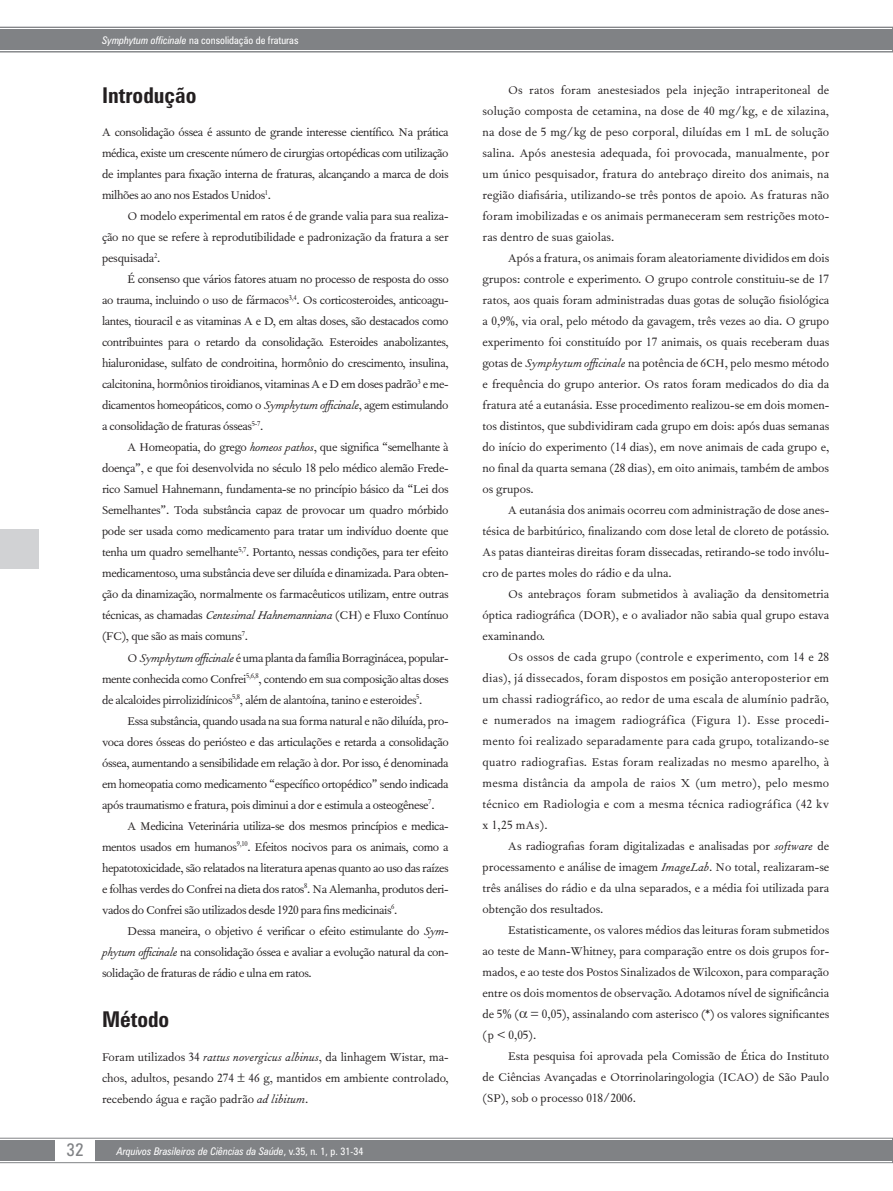
<style>
.page{position:relative;width:893px;height:1191px;background:#fff}
.page>*{position:absolute;margin:0;border:0;box-sizing:border-box;transform-origin:0 0}
.z06_1_sub1{font:700 condensed 21.75px "Zurich BT";color:#231f20}
.t1{font:condensed 18px "Zurich BT";color:#808285}
.z05_1_texto_txt{font:13.5px/21px "Fournier MT Std";color:#231f20;text-align:justify}
.z05_0_texto_txt_sem{font:13.5px/21px "Fournier MT Std";letter-spacing:-.015em;color:#231f20;text-align:justify}
.t2{font:italic condensed 10.5px "Zurich BT";color:#fff}
.z09_1_cabecalho{font:condensed 10.5px "Zurich BT";color:#fff}
.s1{font-style:italic}
.s2{font-style:normal}
</style>
<div class="page">
<svg style="left:0;top:1137px;width:893px;height:26px;background:#8f9194"></svg>
<div style="left:55px;top:1139px;width:40px;height:22px;background:#fff"></div>
<div style="left:0;top:529px;width:38px;height:40px;background:#d1d2d4"></div>
<svg style="left:0;top:27px;width:893px;height:25px;background:#8a8c8f"></svg>
<p class="z09_1_cabecalho" style="left:102px;top:34px;width:198px"><span class="s1">Symphytum officinale</span> na consolidação de fraturas</p>
<p class="z06_1_sub1" style="left:102px;top:82px;width:96px">Introdução</p>
<p class="z05_0_texto_txt_sem" style="left:102px;top:121px;width:348px">A consolidação óssea é assunto de grande interesse científico. Na prática médica, existe um crescente número de cirurgias ortopédicas com utilização de implantes para fixação interna de fraturas, alcançando a marca de dois milhões ao ano nos Estados Unidos<sup>1</sup>.</p>
<p class="z05_1_texto_txt" style="left:102px;top:205px;width:348px;text-indent:26px">O modelo experimental em ratos é de grande valia para sua realiza&shy;ção no que se refere à reprodutibilidade e padronização da fratura a ser pesquisada<sup>2</sup>.</p>
<p class="z05_1_texto_txt" style="left:102px;top:268px;width:348px;text-indent:26px">É consenso que vários fatores atuam no processo de resposta do osso ao trauma, incluindo o uso de fármacos<sup>3,4</sup>. Os corticosteroides, anticoagu&shy;lantes, tiouracil e as vitaminas A e D, em altas doses, são destacados como contribuintes para o retardo da consolidação. Esteroides anabolizantes, hialuronidase, sulfato de condroitina, hormônio do crescimento, insulina, calcitonina, hormônios tiroidianos, vitaminas A e D em doses padrão<sup>3</sup> e me&shy;dicamentos homeopáticos, como o <span class="s1">Symphytum officinale</span>, agem estimulando a consolidação de fraturas ósseas<sup>5-7</sup>.</p>
<p class="z05_1_texto_txt" style="left:102px;top:436px;width:348px;text-indent:26px">A Homeopatia, do grego <span class="s1">homeos pathos</span>, que significa “semelhante à doença”, e que foi desenvolvida no século 18 pelo médico alemão Frede&shy;rico Samuel Hahnemann, fundamenta-se no princípio básico da “Lei dos Semelhantes”. Toda substância capaz de provocar um quadro mórbido pode ser usada como medicamento para tratar um indivíduo doente que tenha um quadro semelhante<sup>5,7</sup>. Portanto, nessas condições, para ter efeito medicamentoso, uma substância deve ser diluída e dinamizada. Para obten&shy;ção da dinamização, normalmente os farmacêuticos utilizam, entre outras técnicas, as chamadas <span class="s1">Centesimal Hahnemanniana</span> (CH) e Fluxo Contínuo (FC), que são as mais comuns<sup>7</sup>.</p>
<p class="z05_1_texto_txt" style="left:102px;top:646px;width:348px;text-indent:26px">O <span class="s1">Symphytum officinale</span> é uma planta da família Borraginácea, popular&shy;mente conhecida como Confrei<sup>5,6,8</sup>, contendo em sua composição altas doses de alcaloides pirrolizidínicos<sup>5,8</sup>, além de alantoína, tanino e esteroides<sup>5</sup>.</p>
<p class="z05_1_texto_txt" style="left:102px;top:709px;width:348px;text-indent:26px">Essa substância, quando usada na sua forma natural e não diluída, pro&shy;voca dores ósseas do periósteo e das articulações e retarda a consolidação óssea, aumentando a sensibilidade em relação à dor. Por isso, é denominada em homeopatia como medicamento “específico ortopédico” sendo indicada após traumatismo e fratura, pois diminui a dor e estimula a osteogênese<sup>7</sup>.</p>
<p class="z05_1_texto_txt" style="left:102px;top:814px;width:348px;text-indent:26px">A Medicina Veterinária utiliza-se dos mesmos princípios e medica&shy;mentos usados em humanos<sup>9,10</sup>. Efeitos nocivos para os animais, como a hepatotoxicidade, são relatados na literatura apenas quanto ao uso das raízes e folhas verdes do Confrei na dieta dos ratos<sup>8</sup>. Na Alemanha, produtos deri&shy;vados do Confrei são utilizados desde 1920 para fins medicinais<sup>6</sup>.</p>
<p class="z05_1_texto_txt" style="left:102px;top:919px;width:348px;text-indent:26px">Dessa maneira, o objetivo é verificar o efeito estimulante do <span class="s1">Sym&shy;phytum officinale</span> na consolidação óssea e avaliar a evolução natural da con&shy;solidação de fraturas de rádio e ulna em ratos.</p>
<p class="z06_1_sub1" style="left:102px;top:1006px;width:69px">Método</p>
<p class="z05_0_texto_txt_sem" style="left:102px;top:1046px;width:348px">Foram utilizados 34 <span class="s1">rattus novergicus albinus</span>, da linhagem Wistar, ma&shy;chos, adultos, pesando 274 46 g, mantidos em ambiente controlado, recebendo água e ração padrão <span class="s1">ad libitum</span>.</p>
<p class="t1" style="left:66px;top:1138px;width:19px">32</p>
<p class="t2" style="left:117px;top:1144px;width:248px">Arquivos Brasileiros de Ciências da Saúde<span class="s2">, v.35, n. 1, p. 31-34</span></p>
<p class="z05_1_texto_txt" style="left:483px;top:79px;width:348px;text-indent:26px">Os ratos foram anestesiados pela injeção intraperitoneal de solução composta de cetamina, na dose de 40 mg/kg, e de xilazina, na dose de 5 mg/kg de peso corporal, diluídas em 1 mL de solução salina. Após anestesia adequada, foi provocada, manualmente, por um único pesquisador, fratura do antebraço direito dos animais, na região diafisária, utilizando-se três pontos de apoio. As fraturas não foram imobilizadas e os animais permaneceram sem restrições moto&shy;ras dentro de suas gaiolas.</p>
<p class="z05_1_texto_txt" style="left:483px;top:247px;width:348px;text-indent:26px">Após a fratura, os animais foram aleatoriamente divididos em dois grupos: controle e experimento. O grupo controle constituiu-se de 17 ratos, aos quais foram administradas duas gotas de solução fisiológica a 0,9%, via oral, pelo método da gavagem, três vezes ao dia. O grupo experimento foi constituído por 17 animais, os quais receberam duas gotas de <span class="s1">Symphytum officinale</span> na potência de 6CH, pelo mesmo método e frequência do grupo anterior. Os ratos foram medicados do dia da fratura até a eutanásia. Esse procedimento realizou-se em dois momen&shy;tos distintos, que subdividiram cada grupo em dois: após duas semanas do início do experimento (14 dias), em nove animais de cada grupo e, no final da quarta semana (28 dias), em oito animais, também de ambos os grupos.</p>
<p class="z05_1_texto_txt" style="left:483px;top:499px;width:348px;text-indent:26px">A eutanásia dos animais ocorreu com administração de dose anes&shy;tésica de barbitúrico, finalizando com dose letal de cloreto de potássio.<br>As patas dianteiras direitas foram dissecadas, retirando-se todo invólu&shy;cro de partes moles do rádio e da ulna.</p>
<p class="z05_1_texto_txt" style="left:483px;top:583px;width:348px;text-indent:26px">Os antebraços foram submetidos à avaliação da densitometria óptica radiográfica (DOR), e o avaliador não sabia qual grupo estava examinando.</p>
<p class="z05_1_texto_txt" style="left:483px;top:646px;width:348px;text-indent:26px">Os ossos de cada grupo (controle e experimento, com 14 e 28 dias), já dissecados, foram dispostos em posição anteroposterior em um chassi radiográfico, ao redor de uma escala de alumínio padrão, e numerados na imagem radiográfica (Figura 1). Esse procedi&shy;mento foi realizado separadamente para cada grupo, totalizando-se quatro radiografias. Estas foram realizadas no mesmo aparelho, à mesma distância da ampola de raios X (um metro), pelo mesmo técnico em Radiologia e com a mesma técnica radiográfica (42 kv x 1,25 mAs).</p>
<p class="z05_1_texto_txt" style="left:483px;top:835px;width:348px;text-indent:26px">As radiografias foram digitalizadas e analisadas por <span class="s1">software</span> de processamento e análise de imagem <span class="s1">ImageLab</span>. No total, realizaram-se três análises do rádio e da ulna separados, e a média foi utilizada para obtenção dos resultados.</p>
<p class="z05_1_texto_txt" style="left:483px;top:919px;width:348px;text-indent:26px">Estatisticamente, os valores médios das leituras foram submetidos ao teste de Mann-Whitney, para comparação entre os dois grupos for&shy;mados, e ao teste dos Postos Sinalizados de Wilcoxon, para comparação entre os dois momentos de observação. Adotamos nível de significância de 5% ( = 0,05), assinalando com asterisco (*) os valores significantes (p &lt; 0,05).</p>
<p class="z05_1_texto_txt" style="left:483px;top:1045px;width:348px;text-indent:26px">Esta pesquisa foi aprovada pela Comissão de Ética do Instituto de Ciências Avançadas e Otorrinolaringologia (ICAO) de São Paulo (SP), sob o processo 018/2006.</p>
</div>
